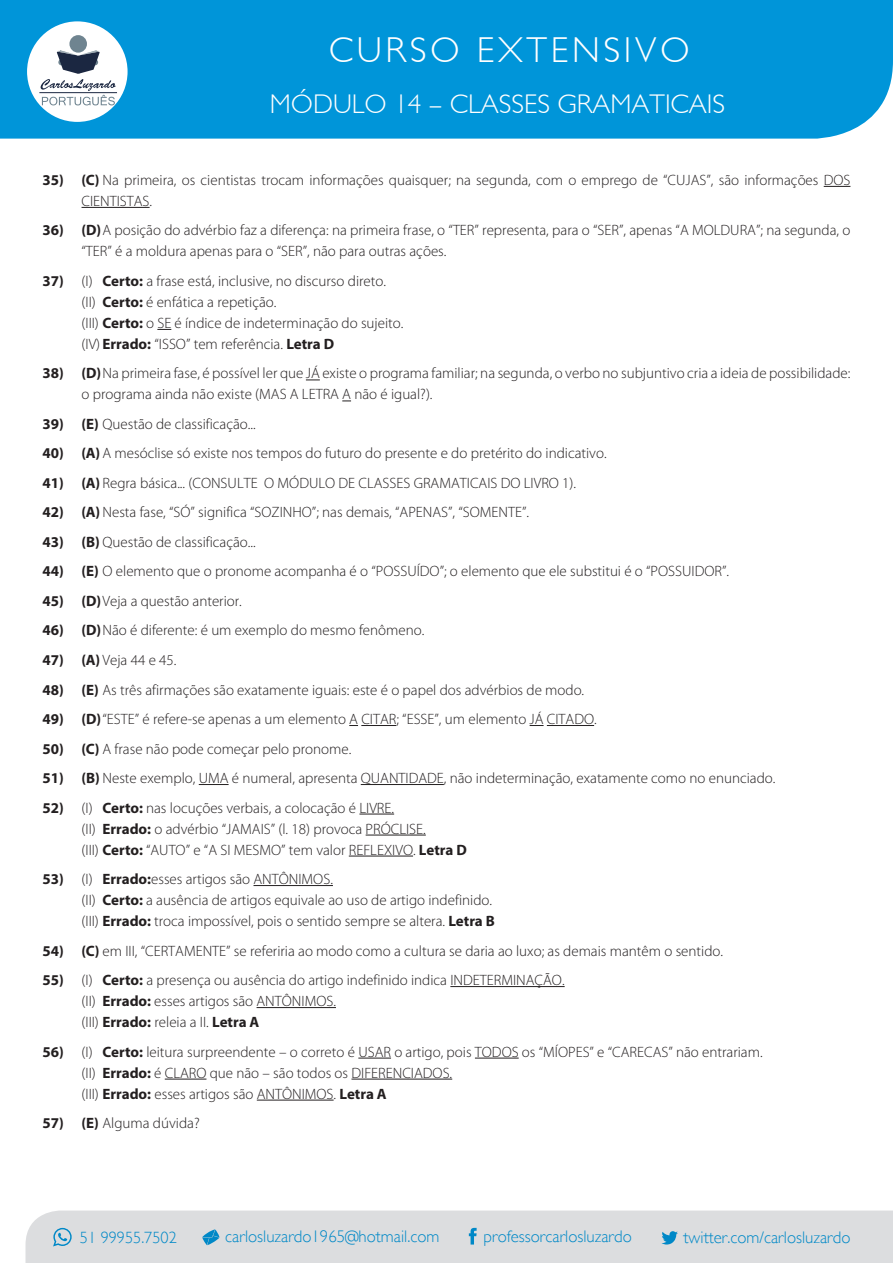
<style>
.page{position:relative;width:893px;height:1263px;background:#fff}
.page>*{position:absolute;margin:0;border:0;box-sizing:border-box;transform-origin:0 0}
.t1{font:300 36px "Gill Sans";letter-spacing:.1em;color:#fff}
.t2{font:300 27px "Gill Sans";color:#fff}
.t3{font:300 16.8px "Gill Sans";color:#0088c7}
.t4{font:300 16.2px "Gill Sans";color:#0088c7}
.texto{font:300 15px/21px "Myriad Pro";color:#231f20}
.s1{font-weight:700}
</style>
<div class="page">
<div style="left:0;top:0;width:893px;height:139px;background:#0095d9"></div>
<div style="left:27px;top:21px;width:101px;height:101px;background:#fff;border-radius:50%"></div>
<div style="left:69px;top:35px;width:18px;height:18px;background:#6f8490;border-radius:50%"></div>
<svg style="left:41px;top:50px;width:75px;height:55px"></svg>
<div style="left:26px;top:1210px;width:867px;height:53px;background:#dcdddf"></div>
<svg style="left:202px;top:1229px;width:18px;height:16px"></svg>
<svg style="left:469px;top:1228px;width:8px;height:16px"></svg>
<svg style="left:661px;top:1231px;width:17px;height:13px"></svg>
<svg style="left:53px;top:1228px;width:19px;height:18px"></svg>
<svg style="left:824px;top:186px;width:26px;height:1px"></svg>
<hr style="left:82px;top:207px;width:68px;height:1px;background:#231f20">
<svg style="left:157px;top:329px;width:14px;height:1px"></svg>
<svg style="left:306px;top:380px;width:14px;height:1px"></svg>
<hr style="left:361px;top:725px;width:35px;height:1px;background:#231f20">
<svg style="left:530px;top:725px;width:14px;height:1px"></svg>
<hr style="left:547px;top:725px;width:47px;height:1px;background:#231f20">
<hr style="left:199px;top:784px;width:30px;height:1px;background:#231f20">
<hr style="left:361px;top:784px;width:83px;height:1px;background:#231f20">
<hr style="left:359px;top:814px;width:35px;height:1px;background:#231f20">
<hr style="left:366px;top:835px;width:60px;height:1px;background:#231f20">
<hr style="left:349px;top:856px;width:64px;height:1px;background:#231f20">
<hr style="left:253px;top:885px;width:80px;height:1px;background:#231f20">
<hr style="left:450px;top:986px;width:115px;height:1px;background:#231f20">
<hr style="left:257px;top:1007px;width:79px;height:1px;background:#231f20">
<hr style="left:358px;top:1058px;width:33px;height:1px;background:#231f20">
<hr style="left:475px;top:1058px;width:44px;height:1px;background:#231f20">
<hr style="left:165px;top:1079px;width:41px;height:1px;background:#231f20">
<hr style="left:351px;top:1079px;width:101px;height:1px;background:#231f20">
<hr style="left:257px;top:1100px;width:77px;height:1px;background:#231f20">
<h1 class="t1" style="left:329px;top:29px;width:362px">CURSO EXTENSIVO</h1>
<h2 class="t2" style="left:270px;top:88px;width:457px">MÓDULO 14 – CLASSES GRAMATICAIS</h2>
<p class="texto" style="left:82px;top:170px;width:770px;text-indent:-39px"><span class="s1">35) (C)</span> Na primeira, os cientistas trocam informações quaisquer; na segunda, com o emprego de “CUJAS”, são informações DOS<br>CIENTISTAS.</p>
<p class="texto" style="left:82px;top:220px;width:770px;text-indent:-39px"><span class="s1">36) (D)</span>A posição do advérbio faz a diferença: na primeira frase, o “TER” representa, para o “SER”, apenas “A MOLDURA”; na segunda, o “TER” é a moldura apenas para o “SER”, não para outras ações.</p>
<p class="texto" style="left:43px;top:271px;width:345px"><span class="s1">37)</span> (I) <span class="s1">Certo:</span> a frase está, inclusive, no discurso direto.</p>
<p class="texto" style="left:82px;top:292px;width:196px">(II) <span class="s1">Certo:</span> é enfática a repetição.</p>
<p class="texto" style="left:82px;top:313px;width:323px">(III) <span class="s1">Certo:</span> o SE é índice de indeterminação do sujeito.</p>
<p class="texto" style="left:82px;top:334px;width:254px">(IV) <span class="s1">Errado:</span> “ISSO” tem referência. <span class="s1">Letra D</span></p>
<p class="texto" style="left:82px;top:363px;width:770px;text-indent:-39px"><span class="s1">38) (D)</span>Na primeira fase, é possível ler que JÁ existe o programa familiar; na segunda, o verbo no subjuntivo cria a ideia de possibilidade: o programa ainda não existe (MAS A LETRA A não é igual?).</p>
<p class="texto" style="left:43px;top:414px;width:215px"><span class="s1">39) (E)</span> Questão de classificação...</p>
<p class="texto" style="left:43px;top:443px;width:566px"><span class="s1">40) (A)</span> A mesóclise só existe nos tempos do futuro do presente e do pretérito do indicativo.</p>
<p class="texto" style="left:43px;top:473px;width:535px"><span class="s1">41) (A)</span> Regra básica... (CONSULTE O MÓDULO DE CLASSES GRAMATICAIS DO LIVRO 1).</p>
<p class="texto" style="left:43px;top:502px;width:488px"><span class="s1">42) (A)</span>Nesta fase, “SÓ” significa “SOZINHO”; nas demais, “APENAS”, “SOMENTE”.</p>
<p class="texto" style="left:43px;top:532px;width:215px"><span class="s1">43) (B)</span> Questão de classificação...</p>
<p class="texto" style="left:43px;top:561px;width:688px"><span class="s1">44) (E)</span> O elemento que o pronome acompanha é o “POSSUÍDO”; o elemento que ele substitui é o “POSSUIDOR”.</p>
<p class="texto" style="left:43px;top:591px;width:201px"><span class="s1">45) (D)</span>Veja a questão anterior.</p>
<p class="texto" style="left:43px;top:620px;width:383px"><span class="s1">46) (D)</span>Não é diferente: é um exemplo do mesmo fenômeno.</p>
<p class="texto" style="left:43px;top:650px;width:135px"><span class="s1">47) (A)</span> Veja 44 e 45.</p>
<p class="texto" style="left:43px;top:679px;width:543px"><span class="s1">48) (E)</span> As três afirmações são exatamente iguais: este é o papel dos advérbios de modo.</p>
<p class="texto" style="left:43px;top:709px;width:556px"><span class="s1">49) (D)</span>“ESTE” é refere-se apenas a um elemento A CITAR; “ESSE”, um elemento JÁ CITADO.</p>
<p class="texto" style="left:43px;top:738px;width:310px"><span class="s1">50) (C)</span> A frase não pode começar pelo pronome.</p>
<p class="texto" style="left:43px;top:768px;width:734px"><span class="s1">51) (B)</span> Neste exemplo, UMA é numeral, apresenta QUANTIDADE, não indeterminação, exatamente como no enunciado.</p>
<p class="texto" style="left:43px;top:797px;width:353px"><span class="s1">52)</span> (I) <span class="s1">Certo:</span> nas locuções verbais, a colocação é LIVRE.</p>
<p class="texto" style="left:82px;top:818px;width:346px">(II) <span class="s1">Errado:</span> o advérbio “JAMAIS” (l. 18) provoca PRÓCLISE.</p>
<p class="texto" style="left:82px;top:839px;width:387px">(III) <span class="s1">Certo:</span> “AUTO” e “A SI MESMO” tem valor REFLEXIVO. <span class="s1">Letra D</span></p>
<p class="texto" style="left:43px;top:869px;width:292px"><span class="s1">53)</span> (I) <span class="s1">Errado:</span>esses artigos são ANTÔNIMOS.</p>
<p class="texto" style="left:82px;top:890px;width:412px">(II) <span class="s1">Certo:</span> a ausência de artigos equivale ao uso de artigo indefinido.</p>
<p class="texto" style="left:82px;top:911px;width:415px">(III) <span class="s1">Errado:</span> troca impossível, pois o sentido sempre se altera. <span class="s1">Letra B</span></p>
<p class="texto" style="left:43px;top:940px;width:682px"><span class="s1">54) (C)</span> em III, “CERTAMENTE” se referiria ao modo como a cultura se daria ao luxo; as demais mantêm o sentido.</p>
<p class="texto" style="left:43px;top:970px;width:524px"><span class="s1">55)</span> (I) <span class="s1">Certo:</span> a presença ou ausência do artigo indefinido indica INDETERMINAÇÃO.</p>
<p class="texto" style="left:82px;top:991px;width:256px">(II) <span class="s1">Errado:</span> esses artigos são ANTÔNIMOS.</p>
<p class="texto" style="left:82px;top:1012px;width:179px">(III) <span class="s1">Errado:</span> releia a II. <span class="s1">Letra A</span></p>
<p class="texto" style="left:43px;top:1041px;width:722px"><span class="s1">56)</span> (I) <span class="s1">Certo:</span> leitura surpreendente – o correto é USAR o artigo, pois TODOS os “MÍOPES” e “CARECAS” não entrariam.</p>
<p class="texto" style="left:82px;top:1062px;width:372px">(II) <span class="s1">Errado:</span> é CLARO que não – são todos os DIFERENCIADOS.</p>
<p class="texto" style="left:82px;top:1083px;width:307px">(III) <span class="s1">Errado:</span> esses artigos são ANTÔNIMOS. <span class="s1">Letra A</span></p>
<p class="texto" style="left:43px;top:1113px;width:159px"><span class="s1">57) (E)</span> Alguma dúvida?</p>
<p class="t4" style="left:80px;top:1228px;width:98px">51 99955.7502</p>
<p class="t3" style="left:225px;top:1226px;width:216px">carlosluzardo1965@hotmail.com</p>
<p class="t3" style="left:484px;top:1226px;width:150px">professorcarlosluzardo</p>
<p class="t3" style="left:684px;top:1227px;width:168px">twitter.com/carlosluzardo</p>
</div>
